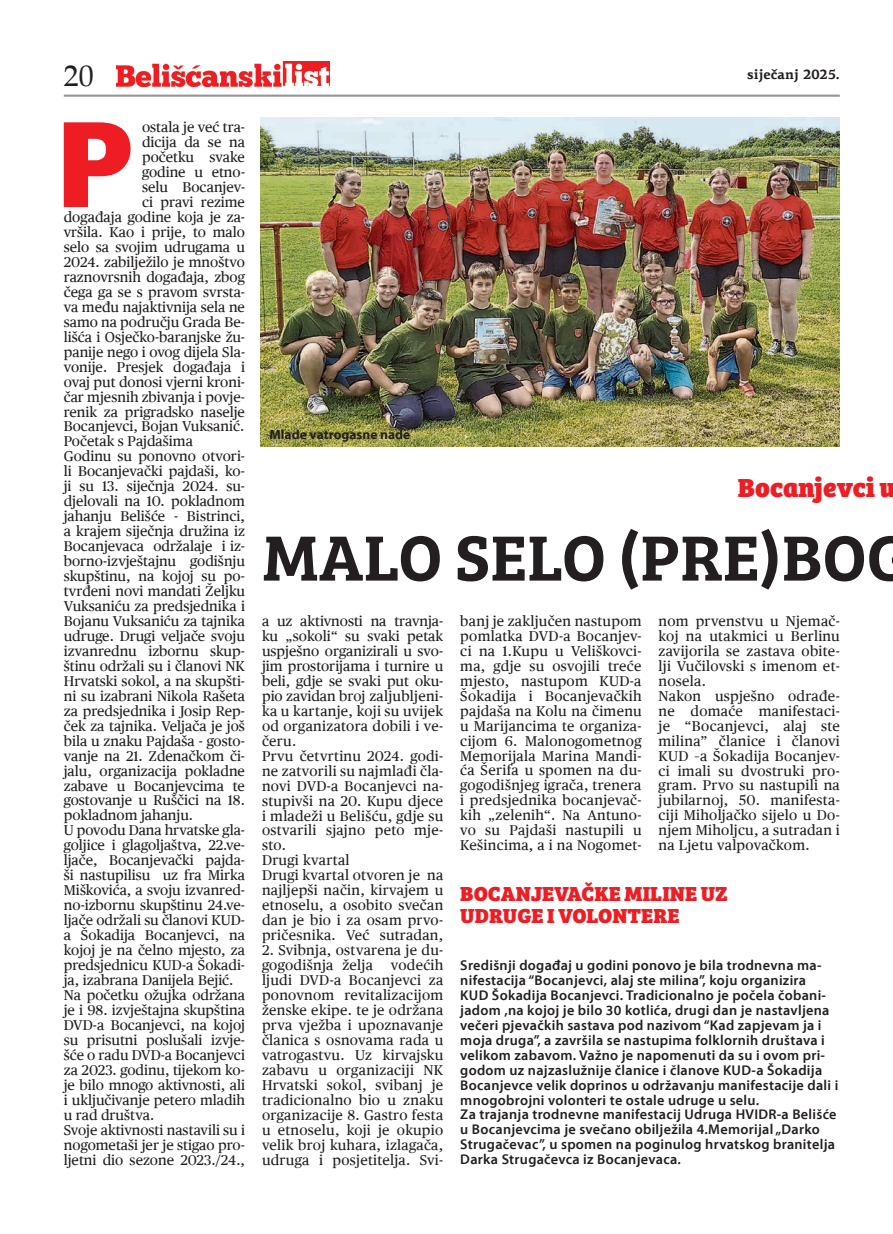
<style>
.page{position:relative;width:893px;height:1234px;background:#fff}
.page>*{position:absolute;margin:0;border:0;box-sizing:border-box;transform-origin:0 0}
.t1{font:900 122.7px "PF Agora Sans Pro";color:#ee1d23}
.t2{font:600 66px "Bree Serif";color:#231f20}
.t3{font:30px "Palatino Roman";color:#231f20}
.t4{font:800 27px "Bree Serif";color:#ee1d23}
.t5{font:800 21px/21.6px "Bree Serif";color:#ee1d23}
.t6{font:14.25px/15px "Publico Text";color:#231f20;text-align:justify}
.t7{font:14.25px/15px "Publico Text";letter-spacing:.02em;color:#231f20}
.t8{font:600 14.25px/15px "Myriad Pro";letter-spacing:.02em;color:#231f20}
.t9{font:700 13.5px "Myriad Pro";color:#231f20}
.t10{font:700 13.5px "PF Agora Serif Pro";color:#231f20}
</style>
<div class="page">
<hr style="left:64px;top:95px;width:776px;height:2px;background:#939598">
<img style="left:117px;top:61px;width:212px;height:26px">
<img style="left:261px;top:117px;width:579px;height:329px">
<h3 class="t3" style="left:64px;top:58px;width:31px">20</h3>
<p class="t10" style="left:747px;top:66px;width:94px">siječanj 2025.</p>
<h1 class="t1" style="left:56px;top:84px;width:79px">P</h1>
<p class="t6" style="left:142px;top:120px;width:104px">ostala je već tra-</p>
<p class="t6" style="left:142px;top:135px;width:104px">dicija da se na</p>
<p class="t6" style="left:142px;top:150px;width:104px">početku svake</p>
<p class="t6" style="left:142px;top:165px;width:104px">godine u etno-</p>
<p class="t6" style="left:142px;top:180px;width:104px">selu Bocanjev-</p>
<p class="t6" style="left:142px;top:194px;width:104px">ci pravi rezime</p>
<p class="t6" style="left:64px;top:209px;width:183px">događaja godine koja je za-</p>
<p class="t6" style="left:64px;top:224px;width:183px">vršila. Kao i prije, to malo</p>
<p class="t6" style="left:64px;top:239px;width:183px">selo sa svojim udrugama u</p>
<p class="t6" style="left:64px;top:254px;width:183px">2024. zabilježilo je mnoštvo</p>
<p class="t6" style="left:64px;top:269px;width:183px">raznovrsnih događaja, zbog</p>
<p class="t6" style="left:64px;top:284px;width:183px">čega ga se s pravom svrsta-</p>
<p class="t6" style="left:64px;top:299px;width:183px">va među najaktivnija sela ne</p>
<p class="t6" style="left:64px;top:314px;width:183px">samo na području Grada Be-</p>
<p class="t6" style="left:64px;top:329px;width:183px">lišća i Osječko-baranjske žu-</p>
<p class="t6" style="left:64px;top:344px;width:183px">panije nego i ovog dijela Sla-</p>
<p class="t6" style="left:64px;top:359px;width:183px">vonije. Presjek događaja i</p>
<p class="t6" style="left:64px;top:374px;width:183px">ovaj put donosi vjerni kroni-</p>
<p class="t6" style="left:64px;top:389px;width:183px">čar mjesnih zbivanja i povje-</p>
<p class="t6" style="left:64px;top:404px;width:183px">renik za prigradsko naselje</p>
<p class="t6" style="left:64px;top:419px;width:182px">Bocanjevci, Bojan Vuksanić.</p>
<p class="t6" style="left:64px;top:434px;width:131px">Početak s Pajdašima</p>
<p class="t6" style="left:64px;top:449px;width:183px">Godinu su ponovno otvori-</p>
<p class="t6" style="left:64px;top:464px;width:183px">li Bocanjevački pajdaši, ko-</p>
<p class="t6" style="left:64px;top:478px;width:183px">ji su 13. siječnja 2024. su-</p>
<p class="t6" style="left:64px;top:493px;width:183px">djelovali na 10. pokladnom</p>
<p class="t6" style="left:64px;top:508px;width:183px">jahanju Belišće - Bistrinci,</p>
<p class="t6" style="left:64px;top:523px;width:183px">a krajem siječnja družina iz</p>
<p class="t6" style="left:64px;top:538px;width:183px">Bocanjevaca održalaje i iz-</p>
<p class="t6" style="left:64px;top:553px;width:183px">borno-izvještajnu godišnju</p>
<p class="t6" style="left:64px;top:568px;width:183px">skupštinu, na kojoj su po-</p>
<p class="t6" style="left:64px;top:583px;width:183px">tvrđeni novi mandati Željku</p>
<p class="t6" style="left:64px;top:598px;width:183px">Vuksaniću za predsjednika i</p>
<p class="t6" style="left:64px;top:613px;width:183px">Bojanu Vuksaniću za tajnika</p>
<p class="t6" style="left:64px;top:628px;width:183px">udruge. Drugi veljače svoju</p>
<p class="t6" style="left:64px;top:643px;width:183px">izvanrednu izbornu skup-</p>
<p class="t6" style="left:64px;top:658px;width:183px">štinu održali su i članovi NK</p>
<p class="t6" style="left:64px;top:673px;width:183px">Hrvatski sokol, a na skupšti-</p>
<p class="t6" style="left:64px;top:688px;width:183px">ni su izabrani Nikola Rašeta</p>
<p class="t6" style="left:64px;top:703px;width:183px">za predsjednika i Josip Rep-</p>
<p class="t6" style="left:64px;top:718px;width:183px">ček za tajnika. Veljača je još</p>
<p class="t6" style="left:64px;top:733px;width:183px">bila u znaku Pajdaša - gosto-</p>
<p class="t6" style="left:64px;top:748px;width:183px">vanje na 21. Zdenačkom či-</p>
<p class="t6" style="left:64px;top:763px;width:183px">jalu, organizacija pokladne</p>
<p class="t6" style="left:64px;top:777px;width:183px">zabave u Bocanjevcima te</p>
<p class="t6" style="left:64px;top:792px;width:183px">gostovanje u Ruščici na 18.</p>
<p class="t6" style="left:64px;top:807px;width:131px">pokladnom jahanju.</p>
<p class="t6" style="left:64px;top:822px;width:183px">U povodu Dana hrvatske gla-</p>
<p class="t6" style="left:64px;top:837px;width:183px">goljice i glagoljaštva, 22.ve-</p>
<p class="t6" style="left:64px;top:852px;width:183px">ljače, Bocanjevački pajda-</p>
<p class="t6" style="left:64px;top:867px;width:183px">ši nastupilisu uz fra Mirka</p>
<p class="t6" style="left:64px;top:882px;width:183px">Miškovića, a svoju izvanred-</p>
<p class="t6" style="left:64px;top:897px;width:183px">no-izbornu skupštinu 24.ve-</p>
<p class="t6" style="left:64px;top:912px;width:183px">ljače održali su članovi KUD-</p>
<p class="t6" style="left:64px;top:927px;width:183px">a Šokadija Bocanjevci, na</p>
<p class="t6" style="left:64px;top:942px;width:183px">kojoj je na čelno mjesto, za</p>
<p class="t6" style="left:64px;top:957px;width:183px">predsjednicu KUD-a Šokadi-</p>
<p class="t6" style="left:64px;top:972px;width:171px">ja, izabrana Danijela Bejić.</p>
<p class="t6" style="left:64px;top:987px;width:183px">Na početku ožujka održana</p>
<p class="t6" style="left:64px;top:1002px;width:183px">je i 98. izvještajna skupština</p>
<p class="t6" style="left:64px;top:1017px;width:183px">DVD-a Bocanjevci, na kojoj</p>
<p class="t6" style="left:64px;top:1032px;width:183px">su prisutni poslušali izvje-</p>
<p class="t6" style="left:64px;top:1047px;width:183px">šće o radu DVD-a Bocanjevci</p>
<p class="t6" style="left:64px;top:1061px;width:183px">za 2023. godinu, tijekom ko-</p>
<p class="t6" style="left:64px;top:1076px;width:183px">je bilo mnogo aktivnosti, ali</p>
<p class="t6" style="left:64px;top:1091px;width:183px">i uključivanje petero mladih</p>
<p class="t6" style="left:64px;top:1106px;width:92px">u rad društva.</p>
<p class="t6" style="left:64px;top:1121px;width:183px">Svoje aktivnosti nastavili su i</p>
<p class="t6" style="left:64px;top:1136px;width:183px">nogometaši jer je stigao pro-</p>
<p class="t6" style="left:64px;top:1151px;width:183px">ljetni dio sezone 2023./24.,</p>
<p class="t9" style="left:269px;top:425px;width:142px">Mlade vatrogasne nade</p>
<h3 class="t4" style="left:738px;top:466px;width:159px">BOCANJEVCI U</h3>
<h2 class="t2" style="left:262px;top:507px;width:650px">MALO SELO (PRE)BOG</h2>
<p class="t7" style="left:262px;top:613px;width:183px">a uz aktivnosti na travnja&shy;ku „sokoli“ su svaki petak uspješno organizirali u svo&shy;jim prostorijama i turnire u beli, gdje se svaki put oku&shy;pio zavidan broj zaljubljeni&shy;ka u kartanje, koji su uvijek od organizatora dobili i ve&shy;čeru.<br>Prvu četvrtinu 2024. godi&shy;ne zatvorili su najmlađi čla&shy;novi DVD-a Bocanjevci na&shy;stupivši na 20. Kupu djece i mladeži u Belišću, gdje su ostvarili sjajno peto mje&shy;sto.<br>Drugi kvartal<br>Drugi kvartal otvoren je na najljepši način, kirvajem u etnoselu, a osobito svečan dan je bio i za osam prvo&shy;pričesnika. Već sutradan,</p>
<p class="t7" style="left:262px;top:942px;width:183px">2. Svibnja, ostvarena je du&shy;gogodišnja želja</p>
<p class="t6" style="left:262px;top:957px;width:183px;text-indent:129px">vodećih ljudi DVD-a Bocanjevci za ponovnom revitalizacijom ženske ekipe. te je održana prva vježba i upoznavanje članica s osnovama rada u vatrogastvu. Uz kirvajsku zabavu u organizaciji NK Hrvatski sokol, svibanj je tradicionalno bio u znaku organizacije 8. Gastro festa u etnoselu, koji je okupio velik broj kuhara, izlagača, udruga i posjetitelja. Svi-</p>
<p class="t6" style="left:460px;top:613px;width:183px">banj je zaključen nastupom pomlatka DVD-a Bocanjev&shy;ci na 1.Kupu u Veliškovci&shy;ma, gdje su osvojili treće mjesto, nastupom KUD-a Šokadija i Bocanjevačkih pajdaša na Kolu na čimenu u Marijancima te organiza&shy;cijom 6. Malonogometnog Memorijala Marina Mandi&shy;ća Šerifa u spomen na du&shy;gogodišnjeg igrača, trenera i predsjednika bocanjevač&shy;kih „zelenih“. Na Antuno&shy;vo su Pajdaši nastupili u Kešincima, a i na Nogomet-</p>
<p class="t7" style="left:659px;top:613px;width:183px">nom prvenstvu u Njemač&shy;koj na utakmici u Berlinu zavijorila se zastava obite&shy;lji Vučilovski s imenom et&shy;nosela.<br>Nakon uspješno odrađe&shy;ne domaće manifestaci&shy;je “Bocanjevci, alaj ste milina” članice i članovi<br>KUD –a Šokadija Bocanjev&shy;ci imali su dvostruki pro&shy;gram. Prvo su nastupili na jubilarnoj, 50. manifesta&shy;ciji Miholjačko sijelo u Do&shy;njem Miholjcu, a sutradan i na Ljetu valpovačkom.</p>
<h3 class="t5" style="left:460px;top:881px;width:269px">BOCANJEVAČKE MILINE UZ<br>UDRUGE I VOLONTERE</h3>
<p class="t8" style="left:460px;top:957px;width:380px">Središnji događaj u godini ponovo je bila trodnevna ma&shy;nifestacija “Bocanjevci, alaj ste milina”, koju organizira<br>KUD Šokadija Bocanjevci. Tradicionalno je počela čobani&shy;jadom ,na kojoj je bilo 30 kotlića, drugi dan je nastavljena večeri pjevačkih sastava pod nazivom “Kad zapjevam ja i moja druga”, a završila se nastupima folklornih društava i velikom zabavom. Važno je napomenuti da su i ovom pri&shy;godom uz najzaslužnije članice i članove KUD-a Šokadija Bocanjevce velik doprinos u održavanju manifestacije dali i mnogobrojni volonteri te ostale udruge u selu.<br>Za trajanja trodnevne manifestacij Udruga HVIDR-a Belišće u Bocanjevcima je svečano obilježila 4.Memorijal „Darko Strugačevac”, u spomen na poginulog hrvatskog branitelja Darka Strugačevca iz Bocanjevaca.</p>
</div>
